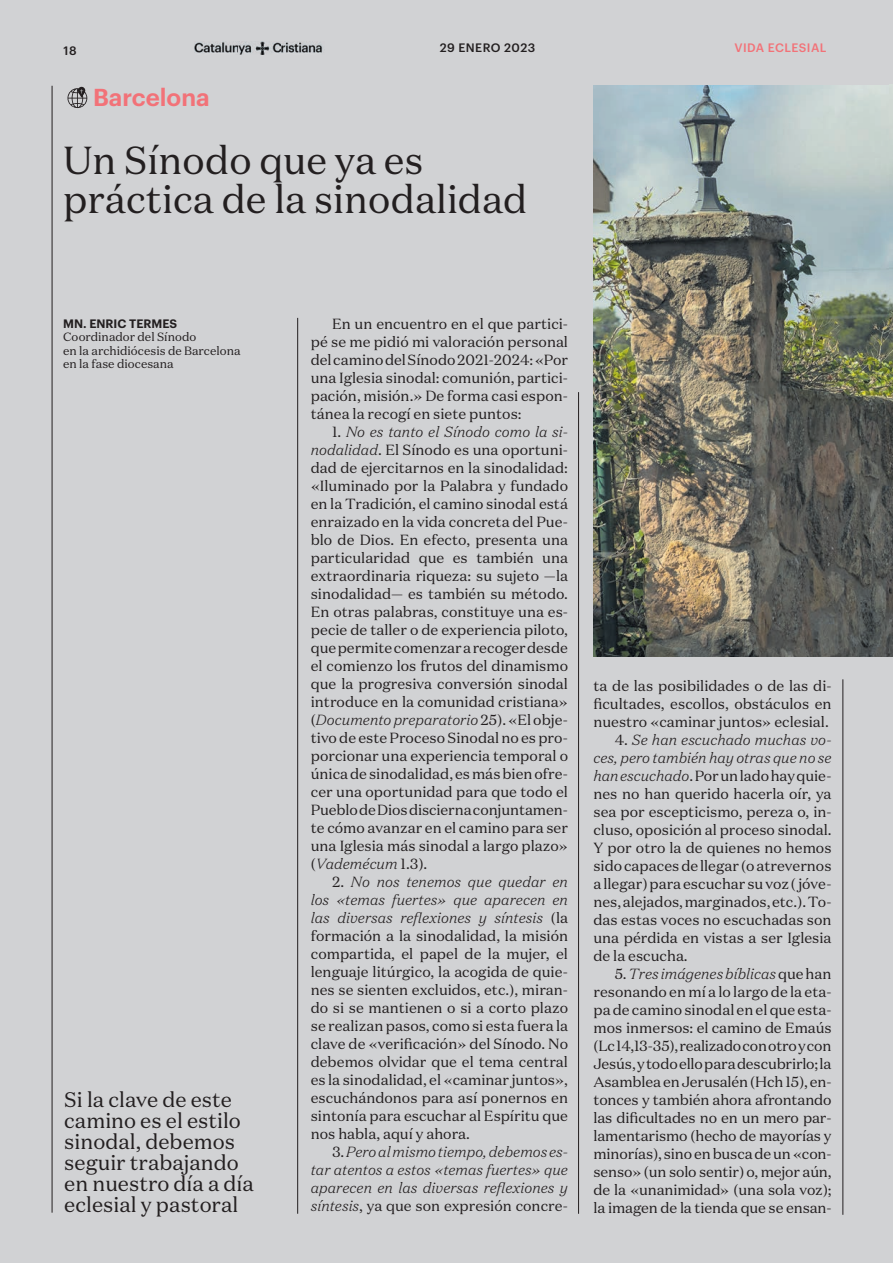
<style>
.page{position:relative;width:893px;height:1263px;background:#d1d2d4}
.page>*{position:absolute;margin:0;border:0;box-sizing:border-box;transform-origin:0 0}
.t1{font:39px/39px "Domaine Text";color:#231f20}
.t2{font:600 24px "Graphik";color:#f27278}
.t3{font:21px/21px "Domaine Text";color:#231f20}
.t4{font:14.7px/18px "Domaine Text";color:#231f20;text-align:justify}
.t5{font:italic 300 14.7px/18px "Domaine Text";color:#231f20;text-align:justify}
.t6{font:12px/13.5px "Domaine Text";color:#231f20}
.t7{font:600 12px "Graphik";color:#231f20}
.t8{font:500 12px "Graphik";letter-spacing:.035em;color:#231f20}
.t9{font:500 12px "Graphik";letter-spacing:.035em;color:#f27278}
.s1{font-weight:300;font-style:italic}
.s2{font-weight:400;font-style:normal}
</style>
<div class="page">
<img style="left:195px;top:41px;width:128px;height:14px">
<hr style="left:843px;top:679px;width:1px;height:536px;background:#231f20">
<hr style="left:52px;top:86px;width:1px;height:1127px;background:#231f20">
<hr style="left:297px;top:318px;width:1px;height:896px;background:#231f20">
<hr style="left:578px;top:392px;width:1px;height:822px;background:#231f20">
<svg style="left:67px;top:87px;width:20px;height:21px"></svg>
<img style="left:593px;top:85px;width:296px;height:571px">
<img style="left:889px;top:85px;width:4px;height:571px">
<p class="t8" style="left:64px;top:41px;width:14px">18</p>
<p class="t8" style="left:440px;top:39px;width:97px">29 ENERO 2023</p>
<p class="t9" style="left:735px;top:39px;width:93px">VIDA ECLESIAL</p>
<h2 class="t2" style="left:93px;top:79px;width:118px">Barcelona</h2>
<h1 class="t1" style="left:63px;top:140px;width:466px">Un Sínodo que ya es práctica de la sinodalidad</h1>
<p class="t7" style="left:63px;top:314px;width:116px">MN. ENRIC TERMES</p>
<p class="t6" style="left:63px;top:330px;width:179px">Coordinador del Sínodo<br>en la archidiócesis de Barcelona en la fase diocesana</p>
<h3 class="t3" style="left:64px;top:1089px;width:191px">Si la clave de este camino es el estilo sinodal, debemos seguir trabajando en nuestro día a día eclesial y pastoral</h3>
<p class="t4" style="left:311px;top:315px;width:259px;text-indent:21px">En un encuentro en el que partici&shy;pé se me pidió mi valoración personal del camino del Sínodo 2021-2024: «Por una Iglesia sinodal: comunión, partici&shy;pación, misión.» De forma casi espon&shy;tánea la recogí en siete puntos:</p>
<p class="t4" style="left:311px;top:423px;width:259px;text-indent:21px">1. <span class="s1">No es tanto el Sínodo como la si&shy;nodalidad</span>. El Sínodo es una oportuni&shy;dad de ejercitarnos en la sinodalidad: «Iluminado por la Palabra y fundado en la Tradición, el camino sinodal está enraizado en la vida concreta del Pue&shy;blo de Dios. En efecto, presenta una particularidad que es también una extraordinaria riqueza: su sujeto —la sinodalidad— es también su método.<br>En otras palabras, constituye una es&shy;pecie de taller o de experiencia piloto, que permite comenzar a recoger desde el comienzo los frutos del dinamismo que la progresiva conversión sinodal introduce en la comunidad cristiana» (<span class="s1">Documento preparatorio</span> 25). «El obje&shy;tivo de este Proceso Sinodal no es pro&shy;porcionar una experiencia temporal o única de sinodalidad, es más bien ofre&shy;cer una oportunidad para que todo el Pueblo de Dios discierna conjuntamen&shy;te cómo avanzar en el camino para ser una Iglesia más sinodal a largo plazo» (<span class="s1">Vademécum</span> 1.3).</p>
<p class="t4" style="left:311px;top:873px;width:259px;text-indent:21px">2. <span class="s1">No nos tenemos que quedar en los «temas fuertes» que aparecen en las diversas reflexiones y síntesis</span> (la formación a la sinodalidad, la misión compartida, el papel de la mujer, el lenguaje litúrgico, la acogida de quie&shy;nes se sienten excluidos, etc.), miran&shy;do si se mantienen o si a corto plazo se realizan pasos, como si esta fuera la clave de «verificación» del Sínodo. No debemos olvidar que el tema central es la sinodalidad, el «caminar juntos», escuchándonos para así ponernos en sintonía para escuchar al Espíritu que nos habla, aquí y ahora.</p>
<p class="t5" style="left:311px;top:1143px;width:259px;text-indent:21px"><span class="s2">3.</span> Pero al mismo tiempo, debemos es&shy;tar atentos a estos «temas fuertes» que aparecen en las diversas reflexiones y síntesis<span class="s2">, ya que son expresión concre-</span></p>
<p class="t4" style="left:593px;top:676px;width:240px">ta de las posibilidades o de las di&shy;ficultades, escollos, obstáculos en nuestro «caminar juntos» eclesial.</p>
<p class="t4" style="left:593px;top:730px;width:240px;text-indent:21px">4. <span class="s1">Se han escuchado muchas vo&shy;ces, pero también hay otras que no se han escuchado</span>. Por un lado hay quie&shy;nes no han querido hacerla oír, ya sea por escepticismo, pereza o, in&shy;cluso, oposición al proceso sinodal.<br>Y por otro la de quienes no hemos sido capaces de llegar (o atrevernos a llegar) para escuchar su voz ( jóve&shy;nes, alejados, marginados, etc.). To&shy;das estas voces no escuchadas son una pérdida en vistas a ser Iglesia de la escucha.</p>
<p class="t4" style="left:593px;top:964px;width:240px;text-indent:21px">5. <span class="s1">Tres imágenes bíblicas</span> que han resonando en mí a lo largo de la eta&shy;pa de camino sinodal en el que esta&shy;mos inmersos: el camino de Emaús (Lc 14,13-35), realizado con otro y con Jesús, y todo ello para descubrirlo; la Asamblea en Jerusalén (Hch 15), en&shy;tonces y también ahora afrontando las dificultades no en un mero par&shy;lamentarismo (hecho de mayorías y minorías), sino en busca de un «con&shy;senso» (un solo sentir) o, mejor aún, de la «unanimidad» (una sola voz); la imagen de la tienda que se ensan-</p>
</div>
